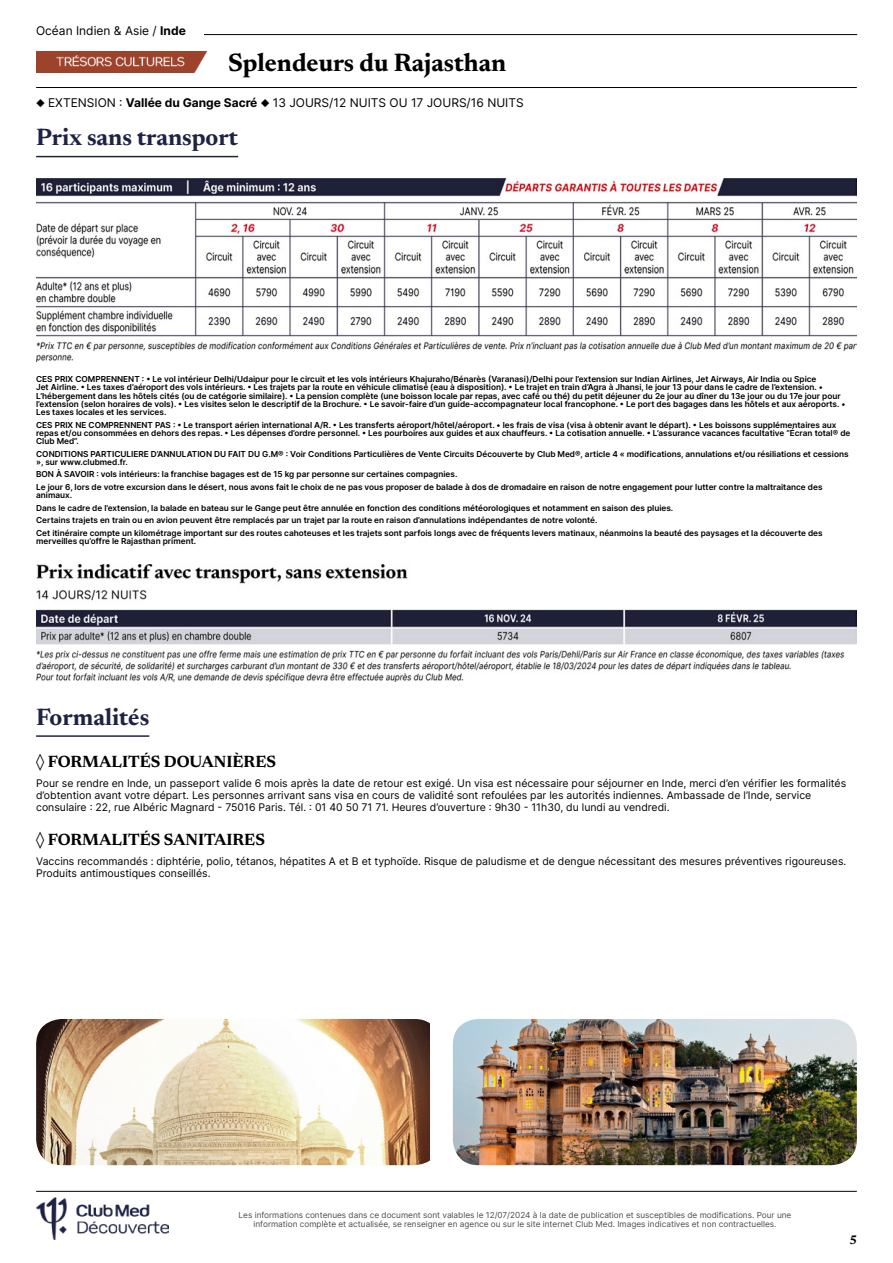
<style>
.page{position:relative;width:893px;height:1263px;background:#fff}
.page>*{position:absolute;margin:0;border:0;box-sizing:border-box;transform-origin:0 0}
.t1{font:700 25.5px "Newsreader 24 pt";color:#000}
.t2{font:700 24px "Newsreader 24 pt";color:#1e2346}
.t3{font:700 16.5px "Newsreader 24 pt";color:#000}
.t4{font:700 12.6px "Newsreader 24 pt";color:#000}
.t5{font:12px "Inter";color:#000}
.t6{font:10.5px/12px "Inter";color:#000}
.t7{font:600 8.25px/8.2px "Inter";color:#000}
.t8{font:8.25px/9px "Inter";color:#4d4d4d;text-align:center}
.s1{font-weight:700}
</style>
<div class="page">
<hr style="left:64px;top:34px;width:793px;height:1px;background:#000">
<img style="left:36px;top:51px;width:171px;height:21px">
<hr style="left:36px;top:87px;width:821px;height:1px;background:#000">
<div style="left:36px;top:26px;width:167px;height:17px;background:#fff"></div>
<hr style="left:36px;top:1191px;width:821px;height:1px;background:#000">
<img style="left:36px;top:1197px;width:132px;height:42px">
<img style="left:453px;top:1019px;width:404px;height:146px">
<img style="left:36px;top:1019px;width:394px;height:146px">
<hr style="left:36px;top:156px;width:202px;height:1px;background:#1e2346">
<hr style="left:36px;top:735px;width:113px;height:2px;background:#1e2346">
<img style="left:36px;top:179px;width:821px;height:182px">
<img style="left:36px;top:564px;width:821px;height:118px">
<h3 class="t5" style="left:36px;top:22px;width:151px">Océan Indien &amp; Asie / <span class="s1">Inde</span></h3>
<h1 class="t1" style="left:228px;top:44px;width:280px">Splendeurs du Rajasthan</h1>
<h3 class="t5" style="left:36px;top:93px;width:489px">◆ EXTENSION : <span class="s1">Vallée du Gange Sacré</span> ◆ 13 JOURS/12 NUITS OU 17 JOURS/16 NUITS</h3>
<h2 class="t2" style="left:36px;top:120px;width:204px">Prix sans transport</h2>
<p class="t7" style="left:36px;top:375px;width:811px">CES PRIX COMPRENNENT : • Le vol intérieur Delhi/Udaipur pour le circuit et les vols intérieurs Khajuraho/Bénarès (Varanasi)/Delhi pour l’extension sur Indian Airlines, Jet Airways, Air India ou Spice<br>Jet Airline. • Les taxes d’aéroport des vols intérieurs. • Les trajets par la route en véhicule climatisé (eau à disposition). • Le trajet en train d’Agra à Jhansi, le jour 13 pour dans le cadre de l’extension. • L’hébergement dans les hôtels cités (ou de catégorie similaire). • La pension complète (une boisson locale par repas, avec café ou thé) du petit déjeuner du 2e jour au dîner du 13e jour ou du 17e jour pour l’extension (selon horaires de vols). • Les visites selon le descriptif de la Brochure. • Le savoir-faire d’un guide-accompagnateur local francophone. • Le port des bagages dans les hôtels et aux aéroports. • Les taxes locales et les services.</p>
<p class="t7" style="left:36px;top:420px;width:816px">CES PRIX NE COMPRENNENT PAS : • Le transport aérien international A/R. • Les transferts aéroport/hôtel/aéroport. • les frais de visa (visa à obtenir avant le départ). • Les boissons supplémentaires aux repas et/ou consommées en dehors des repas. • Les dépenses d’ordre personnel. • Les pourboires aux guides et aux chauffeurs. • La cotisation annuelle. • L’assurance vacances facultative “Écran total® de<br>Club Med”.</p>
<p class="t7" style="left:36px;top:449px;width:814px">CONDITIONS PARTICULIERE D’ANNULATION DU FAIT DU G.M® : Voir Conditions Particulières de Vente Circuits Découverte by Club Med®, article 4 « modifications, annulations et/ou résiliations et cessions », sur www.clubmed.fr.</p>
<p class="t7" style="left:36px;top:468px;width:788px;line-height:12.5px">BON À SAVOIR : vols intérieurs: la franchise bagages est de 15 kg par personne sur certaines compagnies.<br>Le jour 6, lors de votre excursion dans le désert, nous avons fait le choix de ne pas vous proposer de balade à dos de dromadaire en raison de notre engagement pour lutter contre la maltraitance des</p>
<p class="t7" style="left:36px;top:489px;width:788px;line-height:12.5px">animaux.<br>Dans le cadre de l’extension, la balade en bateau sur le Gange peut être annulée en fonction des conditions météorologiques et notamment en saison des pluies.<br>Certains trajets en train ou en avion peuvent être remplacés par un trajet par la route en raison d’annulations indépendantes de notre volonté.<br>Cet itinéraire compte un kilométrage important sur des routes cahoteuses et les trajets sont parfois longs avec de fréquents levers matinaux, néanmoins la beauté des paysages et la découverte des</p>
<p class="t7" style="left:36px;top:536px;width:162px">merveilles qu’offre le Rajasthan priment.</p>
<h2 class="t2" style="left:36px;top:700px;width:115px">Formalités</h2>
<h3 class="t3" style="left:36px;top:749px;width:241px">◊ FORMALITÉS DOUANIÈRES</h3>
<p class="t6" style="left:36px;top:777px;width:811px">Pour se rendre en Inde, un passeport valide 6 mois après la date de retour est exigé. Un visa est nécessaire pour séjourner en Inde, merci d’en vérifier les formalités d’obtention avant votre départ. Les personnes arrivant sans visa en cours de validité sont refoulées par les autorités indiennes. Ambassade de l’Inde, service consulaire : 22, rue Albéric Magnard - 75016 Paris. Tél. : 01 40 50 71 71. Heures d’ouverture : 9h30 - 11h30, du lundi au vendredi.</p>
<h3 class="t3" style="left:36px;top:827px;width:230px">◊ FORMALITÉS SANITAIRES</h3>
<p class="t6" style="left:36px;top:855px;width:812px">Vaccins recommandés : diphtérie, polio, tétanos, hépatites A et B et typhoïde. Risque de paludisme et de dengue nécessitant des mesures préventives rigoureuses.<br>Produits antimoustiques conseillés.</p>
<p class="t8" style="left:239px;top:1210px;width:554px">Les informations contenues dans ce document sont valables le 12/07/2024 à la date de publication et susceptibles de modifications. Pour une information complète et actualisée, se renseigner en agence ou sur le site internet Club Med. Images indicatives et non contractuelles.</p>
<h3 class="t4" style="left:849px;top:1230px;width:9px">5</h3>
</div>
